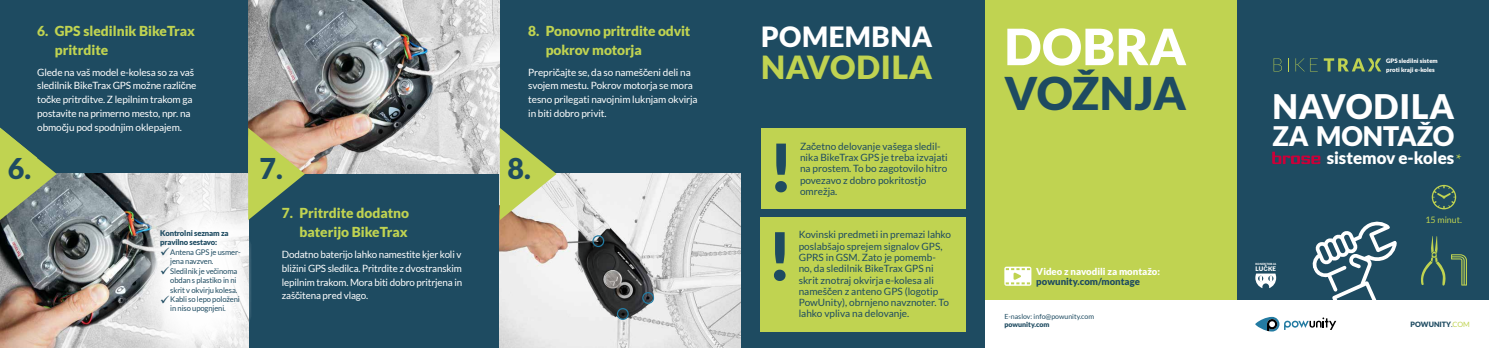
<style>
.page{position:relative;width:1489px;height:348px;background:#fff}
.page>*{position:absolute;margin:0;border:0;box-sizing:border-box;transform-origin:0 0}
.t1{font:900 50px "Lato";letter-spacing:.01em;color:#fff}
.t2{font:900 45px "Lato";letter-spacing:-.015em;color:#1e4b61}
.t3{font:900 33.75px "Lato";letter-spacing:.025em;color:#fff}
.t4{font:900 31.75px "Lato";letter-spacing:.025em;color:#c0d351}
.t5{font:900 28.62px "Lato";color:#1e4b61}
.t6{font:900 27.88px "Lato";letter-spacing:.02em;color:#fff}
.t7{font:900 26.88px "Lato";color:#fff}
.t8{font:900 16.88px "Lato";color:#fff}
.t9{font:15px "Minion Pro";color:#c0d351}
.t10{font:900 13.75px/18.8px "Lato";color:#c0d351}
.t11{font:10px/13.8px "Lato";letter-spacing:-.015em;color:#fff}
.t12{font:10px/11.2px "Lato";color:#1e4b61}
.t13{font:900 9.62px "Lato";color:#fff}
.t14{font:900 9.62px "Lato";color:#1e4b61}
.t15{font:8.88px "Lato";color:#c0d351}
.t16{font:7.75px/9.5px "Lato";letter-spacing:-.015em;color:#1e4b61}
.t17{font:900 7.75px/9.5px "Lato";letter-spacing:-.015em;color:#1e4b61}
.t18{font:900 7.25px "Lato";color:#1e4b61}
.t19{font:7px "Lato";color:#1e4b61}
.t20{font:900 7px "Lato";color:#1e4b61}
.t21{font:900 6.25px "Lato";color:#fff}
.t22{font:900 6px "Lato";color:#fff}
.t23{font:900 2.88px "Lato";letter-spacing:.06em;color:#fff}
.s1{font-family:"Arial"}
.s2{font-family:"Arial";font-weight:700}
.s3{font-weight:400}
.s4{font-weight:400;color:#c0d351}
</style>
<div class="page">
<div style="left:0;top:0;width:1488px;height:347px;background:#1e4b61"></div>
<div style="left:985px;top:0;width:252px;height:347px;background:#c0d351"></div>
<div style="left:985px;top:300px;width:503px;height:47px;background:#fff"></div>
<img style="left:500px;top:174px;width:241px;height:173px">
<img style="left:0;top:173px;width:140px;height:174px">
<img style="left:248px;top:0;width:252px;height:174px">
<svg style="left:0;top:127px;width:57px;height:93px"></svg>
<svg style="left:1273px;top:58px;width:8px;height:13px"></svg>
<svg style="left:1295px;top:58px;width:22px;height:13px"></svg>
<svg style="left:1323px;top:58px;width:58px;height:13px"></svg>
<svg style="left:1431px;top:184px;width:24px;height:25px"></svg>
<svg style="left:1421px;top:236px;width:45px;height:49px"></svg>
<svg style="left:140px;top:128px;width:165px;height:219px"></svg>
<svg style="left:500px;top:128px;width:56px;height:92px"></svg>
<svg style="left:1255px;top:221px;width:141px;height:110px"></svg>
<div style="left:761px;top:128px;width:204px;height:81px;background:#c0d351"></div>
<div style="left:759px;top:217px;width:206px;height:114px;background:#c0d351"></div>
<svg style="left:759px;top:143px;width:27px;height:162px"></svg>
<div style="left:617px;top:307px;width:11px;height:12px;border:1px solid #237ba2;border-radius:50%"></div>
<div style="left:642px;top:291px;width:12px;height:12px;border:1px solid #237ba2;border-radius:50%"></div>
<div style="left:592px;top:235px;width:12px;height:12px;border:1px solid #237ba2;border-radius:50%"></div>
<svg style="left:1272px;top:151px;width:48px;height:13px"></svg>
<svg style="left:1004px;top:266px;width:27px;height:19px"></svg>
<h3 class="t10" style="left:55px;top:21px;width:142px;text-indent:-18px">6. GPS sledilnik BikeTrax pritrdite</h3>
<p class="t11" style="left:37px;top:65px;width:161px">Glede na vaš model e-kolesa so za vaš sledilnik BikeTrax GPS možne razli<span class="s1">č</span>ne to<span class="s1">č</span>ke pritrditve. Z lepilnim trakom ga postavite na primerno mesto, npr. na obmo<span class="s1">č</span>ju pod spodnjim oklepajem.</p>
<h3 class="t5" style="left:8px;top:151px;width:25px">6.</h3>
<h3 class="t5" style="left:259px;top:151px;width:25px">7.</h3>
<p class="t17" style="left:160px;top:227px;width:70px">Kontrolni seznam za pravilno sestavo:</p>
<p class="t16" style="left:170px;top:246px;width:72px;text-indent:-10px">✓Antena GPS je usmer&shy;jena navzven.</p>
<p class="t16" style="left:170px;top:265px;width:69px;text-align:justify;text-indent:-10px">✓Sledilnik je ve<span class="s1">č</span>inoma obdan s plastiko in ni skrit v okvirju kolesa.</p>
<p class="t16" style="left:160px;top:294px;width:81px;text-align:center">✓Kabli so lepo položeni in niso upognjeni.</p>
<h3 class="t10" style="left:282px;top:203px;width:129px;text-align:right">7. Pritrdite dodatno baterijo BikeTrax</h3>
<p class="t11" style="left:282px;top:247px;width:182px;text-align:justify">Dodatno baterijo lahko namestite kjer koli v bližini GPS sledilca. Pritrdite z dvostranskim lepilnim trakom. Mora biti dobro pritrjena in zaš<span class="s1">č</span>itena pred vlago.</p>
<h3 class="t10" style="left:545px;top:21px;width:146px;text-indent:-18px">8. Ponovno pritrdite odvit pokrov motorja</h3>
<p class="t11" style="left:528px;top:65px;width:171px">Prepri<span class="s1">č</span>ajte se, da so nameš<span class="s1">č</span>eni deli na svojem mestu. Pokrov motorja se mora tesno prilegati navojnim luknjam okvirja in biti dobro privit.</p>
<h3 class="t5" style="left:507px;top:151px;width:25px">8.</h3>
<h3 class="t6" style="left:761px;top:21px;width:173px">POMEMBNA</h3>
<h3 class="t4" style="left:761px;top:49px;width:173px">NAVODILA</h3>
<p class="t12" style="left:800px;top:140px;width:149px">Za<span class="s1">č</span>etno delovanje vašega sledil&shy;nika BikeTrax GPS je treba izvajati na prostem. To bo zagotovilo hitro povezavo z dobro pokritostjo omrežja.</p>
<p class="t12" style="left:798px;top:229px;width:154px">Kovinski predmeti in premazi lahko poslabšajo sprejem signalov GPS,<br>GPRS in GSM. Zato je pomemb&shy;no, da sledilnik BikeTrax GPS ni skrit znotraj okvirja e-kolesa ali nameš<span class="s1">č</span>en z anteno GPS (logotip<br>PowUnity), obrnjeno navznoter. To lahko vpliva na delovanje.</p>
<h1 class="t1" style="left:1004px;top:17px;width:183px">DOBRA</h1>
<h2 class="t2" style="left:1004px;top:67px;width:183px">VOŽNJA</h2>
<p class="t13" style="left:1036px;top:265px;width:125px">Video z navodili za montažo:</p>
<p class="t14" style="left:1036px;top:275px;width:105px">powunity.com/montage</p>
<p class="t19" style="left:1004px;top:311px;width:91px">E-naslov: info@powunity.com</p>
<p class="t20" style="left:1004px;top:320px;width:47px">powunity.com</p>
<p class="t22" style="left:1385px;top:57px;width:53px">GPS sledilni sistem</p>
<p class="t22" style="left:1385px;top:66px;width:50px">proti kraji e-koles</p>
<h3 class="t3" style="left:1272px;top:87px;width:183px">NAVODILA</h3>
<h3 class="t7" style="left:1272px;top:121px;width:183px">ZA MONTAŽO</h3>
<h3 class="t8" style="left:1326px;top:148px;width:129px">sistemov e-koles</h3>
<h3 class="t9" style="left:1455px;top:149px;width:8px">*</h3>
<p class="t23" style="left:1255px;top:261px;width:22px">KONEKTORJA</p>
<p class="t21" style="left:1255px;top:265px;width:22px">LU<span class="s2">Č</span>KE</p>
<p class="t15" style="left:1425px;top:214px;width:38px">15 minut.</p>
<p class="t18" style="left:1410px;top:320px;width:61px">POWUNITY<span class="s3">.</span><span class="s4">COM</span></p>
</div>
